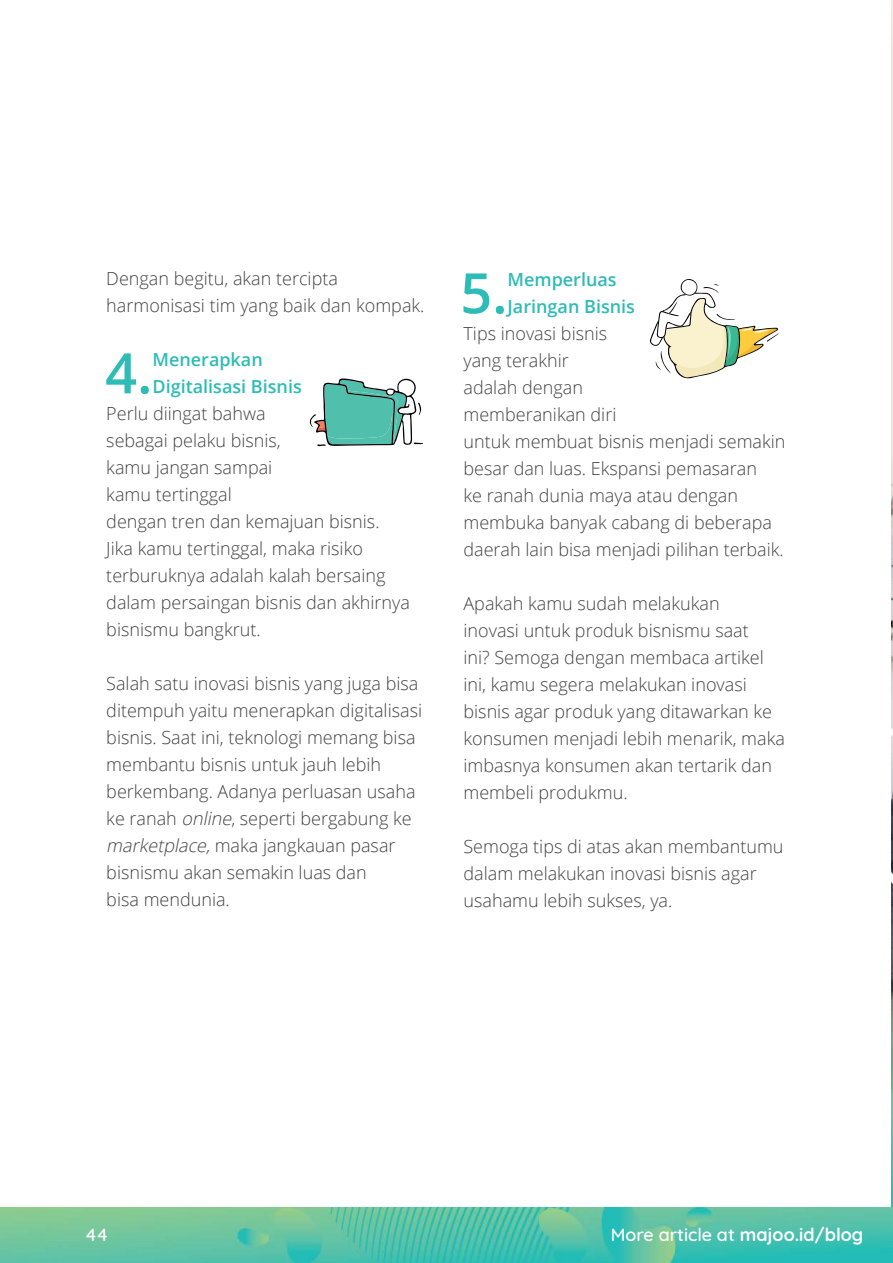
<style>
.page{position:relative;width:893px;height:1263px;background:#fff}
.page>*{position:absolute;margin:0;border:0;box-sizing:border-box;transform-origin:0 0}
.t1{font:600 55.8px "Open Sans";color:#2dbcb6}
.t2{font:300 18px/27px "Open Sans";color:#424243}
.t3{font:600 18px/27px "Open Sans";color:#2dbcb6}
.t4{font:500 18px "Quicksand";color:#fff}
.s1{font-style:italic}
.s2{font-weight:700}
</style>
<div class="page">
<img style="left:892px;top:0;width:1px;height:1207px">
<img style="left:0;top:1207px;width:893px;height:56px">
<svg style="left:310px;top:378px;width:113px;height:68px"></svg>
<svg style="left:650px;top:279px;width:129px;height:100px"></svg>
<p class="t2" style="left:106px;top:265px;width:320px">Dengan begitu, akan tercipta harmonisasi tim yang baik dan kompak.</p>
<h1 class="t1" style="left:105px;top:335px;width:49px">4.</h1>
<p class="t3" style="left:152px;top:346px;width:151px">Menerapkan<br>Digitalisasi Bisnis</p>
<p class="t2" style="left:106px;top:400px;width:305px">Perlu diingat bahwa<br>sebagai pelaku bisnis,<br>kamu jangan sampai<br>kamu tertinggal<br>dengan tren dan kemajuan bisnis.<br>Jika kamu tertinggal, maka risiko terburuknya adalah kalah bersaing dalam persaingan bisnis dan akhirnya bisnismu bangkrut.</p>
<p class="t2" style="left:106px;top:670px;width:317px">Salah satu inovasi bisnis yang juga bisa ditempuh yaitu menerapkan digitalisasi bisnis. Saat ini, teknologi memang bisa membantu bisnis untuk jauh lebih berkembang. Adanya perluasan usaha ke ranah <span class="s1">online</span>, seperti bergabung ke <span class="s1">marketplace,</span>maka jangkauan pasar bisnismu akan semakin luas dan<br>bisa mendunia.</p>
<h1 class="t1" style="left:460px;top:255px;width:49px">5.</h1>
<p class="t3" style="left:507px;top:266px;width:129px">Memperluas<br>Jaringan Bisnis</p>
<p class="t2" style="left:463px;top:320px;width:324px">Tips inovasi bisnis<br>yang terakhir<br>adalah dengan<br>memberanikan diri<br>untuk membuat bisnis menjadi semakin besar dan luas. Ekspansi pemasaran<br>ke ranah dunia maya atau dengan membuka banyak cabang di beberapa daerah lain bisa menjadi pilihan terbaik.</p>
<p class="t2" style="left:463px;top:590px;width:323px">Apakah kamu sudah melakukan<br>inovasi untuk produk bisnismu saat<br>ini? Semoga dengan membaca artikel ini, kamu segera melakukan inovasi bisnis agar produk yang ditawarkan ke konsumen menjadi lebih menarik, maka imbasnya konsumen akan tertarik dan membeli produkmu.</p>
<p class="t2" style="left:463px;top:833px;width:322px">Semoga tips di atas akan membantumu dalam melakukan inovasi bisnis agar usahamu lebih sukses, ya.</p>
<p class="t4" style="left:85px;top:1220px;width:25px">44</p>
<p class="t4" style="left:611px;top:1220px;width:254px">More article at <span class="s2">majoo.id/blog</span></p>
</div>
